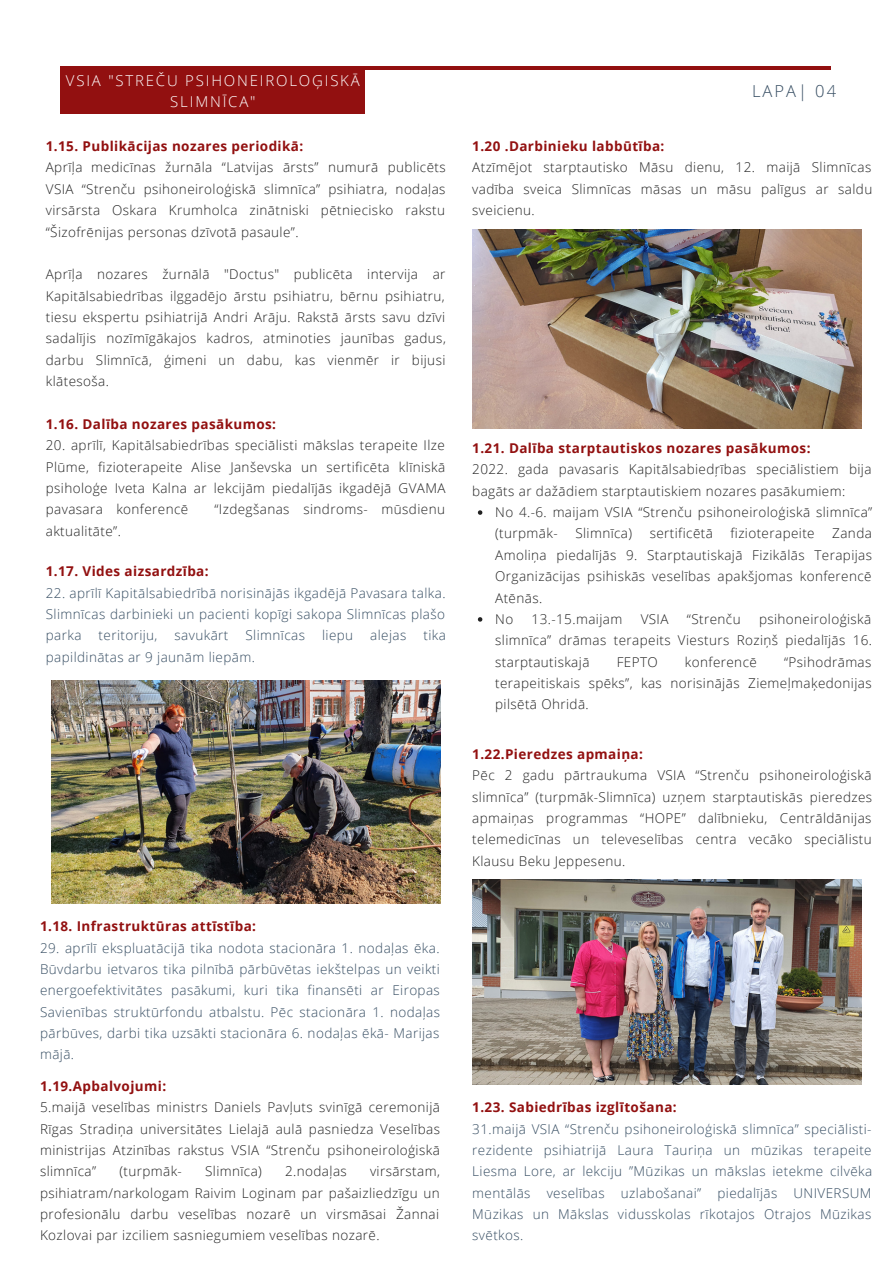
<style>
.page{position:relative;width:893px;height:1264px;background:#fff}
.page>*{position:absolute;margin:0;border:0;box-sizing:border-box;transform-origin:0 0}
.t1{font:300 16.5px "Open Sans";letter-spacing:.12em;color:#364d62}
.t2{font:300 15px/20.4px "Open Sans";letter-spacing:.12em;color:#fff;text-align:center}
.t3{font:300 13.5px/21.3px "Open Sans";letter-spacing:.03em;color:#222;text-align:justify}
.t4{font:300 13.5px/21.3px "Open Sans";letter-spacing:.03em;color:#364d62;text-align:justify}
.t5{font:700 13.5px "Open Sans";letter-spacing:.03em;color:#921010}
</style>
<div class="page">
<hr style="left:60px;top:66px;width:770px;height:4px;background:#921010">
<div style="left:60px;top:66px;width:305px;height:47px;background:#921010"></div>
<img style="left:52px;top:680px;width:388px;height:223px">
<svg style="left:478px;top:510px;width:4px;height:5px"></svg>
<svg style="left:478px;top:617px;width:4px;height:4px"></svg>
<img style="left:472px;top:229px;width:389px;height:199px">
<img style="left:472px;top:879px;width:389px;height:205px">
<p class="t2" style="left:66px;top:70px;width:295px">VSIA "STREČU PSIHONEIROLOĢISKĀ<br>SLIMNĪCA"</p>
<p class="t5" style="left:46px;top:137px;width:259px">1.15. Publikācijas nozares periodikā:</p>
<p class="t3" style="left:46px;top:157px;width:401px">Aprīļa medicīnas žurnāla “Latvijas ārsts” numurā publicēts VSIA “Strenču psihoneiroloģiskā slimnīca” psihiatra, nodaļas virsārsta Oskara Krumholca zinātniski pētniecisko rakstu “Šizofrēnijas personas dzīvotā pasaule”.</p>
<p class="t3" style="left:46px;top:263px;width:401px">Aprīļa nozares žurnālā "Doctus" publicēta intervija ar Kapitālsabiedrības ilggadējo ārstu psihiatru, bērnu psihiatru, tiesu ekspertu psihiatrijā Andri Arāju. Rakstā ārsts savu dzīvi sadalījis nozīmīgākajos kadros, atminoties jaunības gadus, darbu Slimnīcā, ģimeni un dabu, kas vienmēr ir bijusi klātesoša.</p>
<p class="t5" style="left:46px;top:414px;width:232px">1.16. Dalība nozares pasākumos:</p>
<p class="t3" style="left:46px;top:434px;width:401px">20. aprīlī, Kapitālsabiedrības speciālisti mākslas terapeite Ilze Plūme, fizioterapeite Alise Janševska un sertificēta klīniskā psiholoģe Iveta Kalna ar lekcijām piedalījās ikgadējā GVAMA pavasara konferencē</p>
<p class="t3" style="left:214px;top:498px;width:232px">“Izdegšanas sindroms- mūsdienu</p>
<p class="t3" style="left:46px;top:520px;width:77px">aktualitāte”.</p>
<p class="t5" style="left:46px;top:561px;width:164px">1.17. Vides aizsardzība:</p>
<p class="t4" style="left:46px;top:581px;width:401px">22. aprīlī Kapitālsabiedrībā norisinājās ikgadējā Pavasara talka.<br>Slimnīcas darbinieki un pacienti kopīgi sakopa Slimnīcas plašo parka</p>
<p class="t4" style="left:99px;top:624px;width:60px">teritoriju,</p>
<p class="t4" style="left:175px;top:624px;width:55px">savukārt</p>
<p class="t4" style="left:245px;top:624px;width:61px">Slimnīcas</p>
<p class="t4" style="left:322px;top:624px;width:33px">liepu</p>
<p class="t4" style="left:370px;top:624px;width:38px">alejas</p>
<p class="t4" style="left:423px;top:624px;width:24px">tika</p>
<p class="t4" style="left:46px;top:645px;width:211px">papildinātas ar 9 jaunām liepām.</p>
<p class="t5" style="left:40px;top:916px;width:217px">1.18. Infrastruktūras attīstība:</p>
<p class="t4" style="left:40px;top:936px;width:401px">29. aprīlī ekspluatācijā tika nodota stacionāra 1. nodaļas ēka.<br>Būvdarbu ietvaros tika pilnībā pārbūvētas iekštelpas un veikti energoefektivitātes pasākumi, kuri tika finansēti ar Eiropas Savienības struktūrfondu atbalstu. Pēc stacionāra 1. nodaļas pārbūves, darbi tika uzsākti stacionāra 6. nodaļas ēkā- Marijas mājā.</p>
<p class="t5" style="left:40px;top:1076px;width:128px">1.19.Apbalvojumi:</p>
<p class="t3" style="left:40px;top:1096px;width:401px">5.maijā veselības ministrs Daniels Pavļuts svinīgā ceremonijā Rīgas Stradiņa universitātes Lielajā aulā pasniedza Veselības ministrijas Atzinības rakstus VSIA “Strenču psihoneiroloģiskā slimnīca”</p>
<p class="t3" style="left:119px;top:1160px;width:64px">(turpmāk-</p>
<p class="t3" style="left:205px;top:1160px;width:58px">Slimnīca)</p>
<p class="t3" style="left:285px;top:1160px;width:63px">2.nodaļas</p>
<p class="t3" style="left:40px;top:1160px;width:401px;text-indent:330px">virsārstam, psihiatram/narkologam Raivim Loginam par pašaizliedzīgu un profesionālu darbu veselības nozarē un virsmāsai Žannai Kozlovai par izciliem sasniegumiem veselības nozarē.</p>
<p class="t1" style="left:752px;top:80px;width:85px">LAPA| 04</p>
<p class="t5" style="left:472px;top:137px;width:194px">1.20 .Darbinieku labbūtība:</p>
<p class="t3" style="left:472px;top:157px;width:401px">Atzīmējot starptautisko Māsu dienu, 12. maijā Slimnīcas vadība sveica Slimnīcas māsas un māsu palīgus ar saldu sveicienu.</p>
<p class="t5" style="left:472px;top:438px;width:340px">1.21. Dalība starptautiskos nozares pasākumos:</p>
<p class="t3" style="left:472px;top:458px;width:401px">2022. gada pavasaris Kapitālsabiedŗības speciālistiem bija bagāts ar dažādiem starptautiskiem nozares pasākumiem:</p>
<p class="t3" style="left:495px;top:501px;width:378px">No 4.-6. maijam VSIA “Strenču psihoneiroloģiskā slimnīca” (turpmāk-</p>
<p class="t3" style="left:575px;top:522px;width:58px">Slimnīca)</p>
<p class="t3" style="left:649px;top:522px;width:65px">sertificētā</p>
<p class="t3" style="left:730px;top:522px;width:86px">fizioterapeite</p>
<p class="t3" style="left:495px;top:522px;width:378px;text-align:left;text-indent:337px">Zanda<br>Amoliņa piedalījās 9. Starptautiskajā Fizikālās Terapijas<br>Organizācijas psihiskās veselības apakšjomas konferencē<br>Atēnās.<br>No</p>
<p class="t3" style="left:495px;top:608px;width:378px;text-indent:264px">psihoneiroloģiskā slimnīca” drāmas terapeits Viesturs Roziņš piedalījās 16. starptautiskajā</p>
<p class="t3" style="left:531px;top:608px;width:92px">13.-15.maijam</p>
<p class="t3" style="left:640px;top:608px;width:29px">VSIA</p>
<p class="t3" style="left:686px;top:608px;width:55px">“Strenču</p>
<p class="t3" style="left:616px;top:650px;width:43px">FEPTO</p>
<p class="t3" style="left:685px;top:650px;width:73px">konferencē</p>
<p class="t3" style="left:495px;top:650px;width:378px;text-indent:289px">“Psihodrāmas terapeitiskais spēks”, kas norisinājās Ziemeļmaķedonijas pilsētā Ohridā.</p>
<p class="t5" style="left:472px;top:744px;width:172px">1.22.Pieredzes apmaiņa:</p>
<p class="t3" style="left:472px;top:764px;width:401px">Pēc 2 gadu pārtraukuma VSIA “Strenču psihoneiroloģiskā slimnīca” (turpmāk-Slimnīca) uzņem starptautiskās pieredzes apmaiņas programmas “HOPE” dalībnieku, Centrāldānijas telemedicīnas un televeselības centra vecāko speciālistu Klausu Beku Jeppesenu.</p>
<p class="t5" style="left:472px;top:1097px;width:206px">1.23. Sabiedrības izglītošana:</p>
<p class="t4" style="left:472px;top:1117px;width:401px">31.maijā VSIA “Strenču psihoneiroloģiskā slimnīca” speciālisti&shy;rezidente psihiatrijā Laura Tauriņa un mūzikas terapeite Liesma Lore, ar lekciju ”Mūzikas un mākslas ietekme cilvēka mentālās veselības uzlabošanai” piedalījās UNIVERSUM Mūzikas un Mākslas vidusskolas rīkotajos Otrajos Mūzikas svētkos.</p>
</div>
